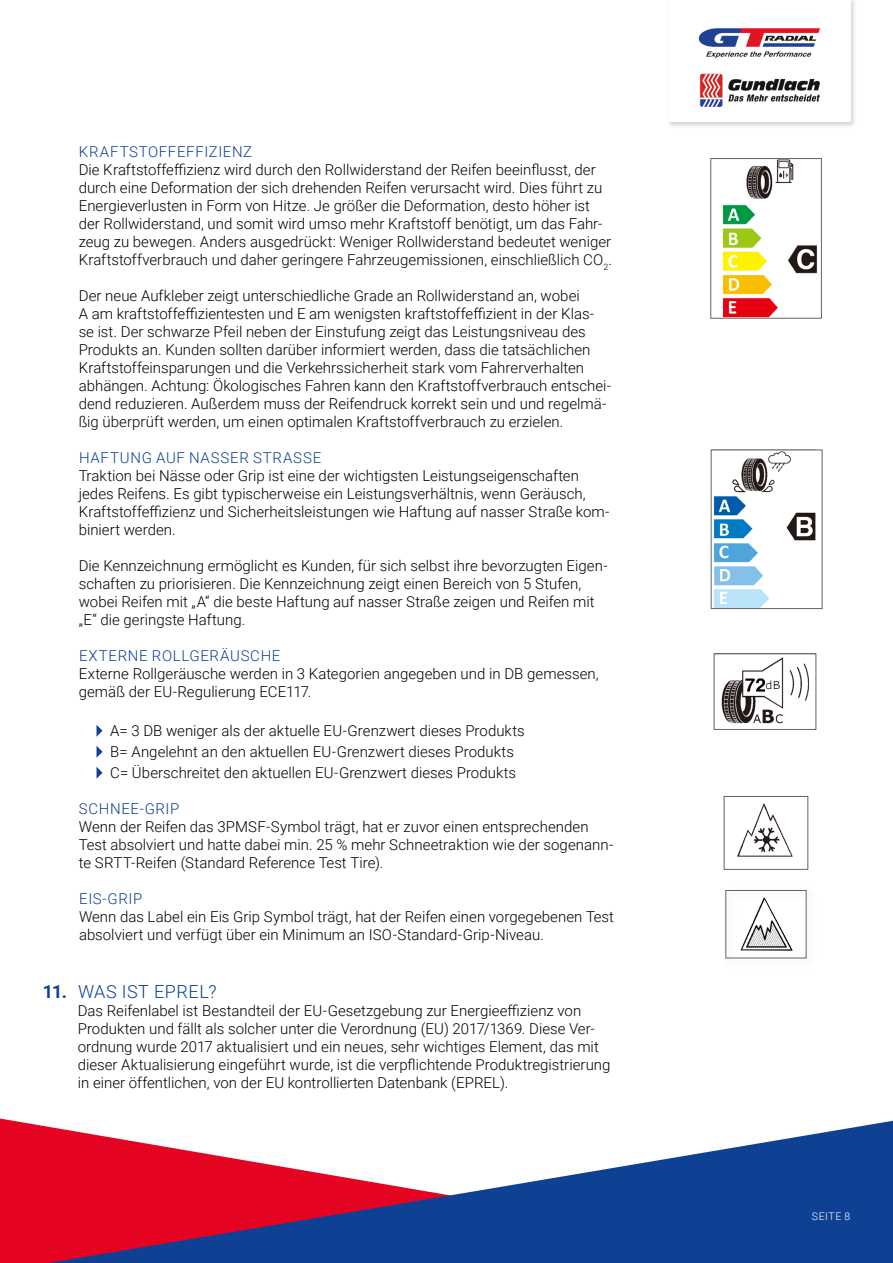
<style>
.page{position:relative;width:893px;height:1263px;background:#fff}
.page>*{position:absolute;margin:0;border:0;box-sizing:border-box;transform-origin:0 0}
.t1{font:300 18px "Roboto";letter-spacing:.03em;color:#0e4194}
.t2{font:300 15px/18px "Roboto";color:#000}
.t3{font:300 15px "Roboto";letter-spacing:.045em;color:#0e4194}
.t4{font:300 10.5px "Roboto";letter-spacing:.06em;color:#fff}
.s1{font-weight:700}
</style>
<div class="page">
<img style="left:723px;top:160px;width:94px;height:157px">
<div style="left:710px;top:158px;width:112px;height:161px;border:1px solid #646464"></div>
<img style="left:713px;top:452px;width:103px;height:155px">
<div style="left:711px;top:450px;width:111px;height:159px;border:1px solid #646464"></div>
<img style="left:721px;top:657px;width:89px;height:67px">
<div style="left:714px;top:653px;width:102px;height:77px;border:1px solid #646464"></div>
<img style="left:737px;top:803px;width:56px;height:54px">
<div style="left:724px;top:796px;width:84px;height:74px;border:1px solid #646464"></div>
<div style="left:725px;top:890px;width:81px;height:68px;border:1px solid #646464"></div>
<img style="left:740px;top:897px;width:53px;height:54px">
<div style="left:666px;top:0;width:191px;height:129px;background:#000;opacity:.2"></div>
<div style="left:668px;top:0;width:182px;height:122px;background:#fff"></div>
<img style="left:698px;top:28px;width:123px;height:31px">
<svg style="left:0;top:1119px;width:893px;height:144px"></svg>
<img style="left:699px;top:73px;width:121px;height:34px">
<svg style="left:97px;top:725px;width:6px;height:12px"></svg>
<svg style="left:97px;top:746px;width:6px;height:12px"></svg>
<svg style="left:97px;top:767px;width:6px;height:12px"></svg>
<p class="t3" style="left:79px;top:141px;width:175px">KRAFTSTOFFEFFIZIENZ</p>
<p class="t2" style="left:79px;top:160px;width:535px">Die Kraftstoffeffizienz wird durch den Rollwiderstand der Reifen beeinflusst, der durch eine Deformation der sich drehenden Reifen verursacht wird. Dies führt zu Energieverlusten in Form von Hitze. Je größer die Deformation, desto höher ist der Rollwiderstand, und somit wird umso mehr Kraftstoff benötigt, um das Fahr&shy;zeug zu bewegen. Anders ausgedrückt: Weniger Rollwiderstand bedeutet weniger Kraftstoffverbrauch und daher geringere Fahrzeugemissionen, einschließlich CO<sub>2</sub>.</p>
<p class="t2" style="left:79px;top:286px;width:534px">Der neue Aufkleber zeigt unterschiedliche Grade an Rollwiderstand an, wobei<br>A am kraftstoffeffizientesten und E am wenigsten kraftstoffeffizient in der Klas&shy;se ist. Der schwarze Pfeil neben der Einstufung zeigt das Leistungsniveau des Produkts an. Kunden sollten darüber informiert werden, dass die tatsächlichen Kraftstoffeinsparungen und die Verkehrssicherheit stark vom Fahrerverhalten abhängen. Achtung: Ökologisches Fahren kann den Kraftstoffverbrauch entschei&shy;dend reduzieren. Außerdem muss der Reifendruck korrekt sein und und regelmä&shy;ßig überprüft werden, um einen optimalen Kraftstoffverbrauch zu erzielen.</p>
<p class="t3" style="left:79px;top:447px;width:244px">HAFTUNG AUF NASSER STRASSE</p>
<p class="t2" style="left:79px;top:466px;width:532px">Traktion bei Nässe oder Grip ist eine der wichtigsten Leistungseigenschaften jedes Reifens. Es gibt typischerweise ein Leistungsverhältnis, wenn Geräusch, Kraftstoffeffizienz und Sicherheitsleistungen wie Haftung auf nasser Straße kom&shy;biniert werden.</p>
<p class="t2" style="left:79px;top:556px;width:530px">Die Kennzeichnung ermöglicht es Kunden, für sich selbst ihre bevorzugten Eigen&shy;schaften zu priorisieren. Die Kennzeichnung zeigt einen Bereich von 5 Stufen, wobei Reifen mit „A“ die beste Haftung auf nasser Straße zeigen und Reifen mit „E“ die geringste Haftung.</p>
<p class="t3" style="left:79px;top:645px;width:203px">EXTERNE ROLLGERÄUSCHE</p>
<p class="t2" style="left:79px;top:664px;width:522px">Externe Rollgeräusche werden in 3 Kategorien angegeben und in DB gemessen, gemäß der EU-Regulierung ECE117.</p>
<p class="t2" style="left:110px;top:719px;width:416px;line-height:21px">A= 3 DB weniger als der aktuelle EU-Grenzwert dieses Produkts<br>B= Angelehnt an den aktuellen EU-Grenzwert dieses Produkts<br>C= Überschreitet den aktuellen EU-Grenzwert dieses Produkts</p>
<p class="t3" style="left:79px;top:798px;width:102px">SCHNEE-GRIP</p>
<p class="t2" style="left:79px;top:817px;width:536px">Wenn der Reifen das 3PMSF-Symbol trägt, hat er zuvor einen entsprechenden<br>Test absolviert und hatte dabei min. 25 % mehr Schneetraktion wie der sogenann&shy;te SRTT-Reifen (Standard Reference Test Tire).</p>
<p class="t3" style="left:79px;top:888px;width:64px">EIS-GRIP</p>
<p class="t2" style="left:79px;top:907px;width:537px">Wenn das Label ein Eis Grip Symbol trägt, hat der Reifen einen vorgegebenen Test absolviert und verfügt über ein Minimum an ISO-Standard-Grip-Niveau.</p>
<p class="t1" style="left:43px;top:978px;width:175px"><span class="s1">11.</span> WAS IST EPREL?</p>
<p class="t2" style="left:78px;top:1001px;width:534px">Das Reifenlabel ist Bestandteil der EU-Gesetzgebung zur Energieeffizienz von Produkten und fällt als solcher unter die Verordnung (EU) 2017/1369. Diese Ver&shy;ordnung wurde 2017 aktualisiert und ein neues, sehr wichtiges Element, das mit dieser Aktualisierung eingeführt wurde, ist die verpflichtende Produktregistrierung in einer öffentlichen, von der EU kontrollierten Datenbank (EPREL).</p>
<p class="t4" style="left:812px;top:1209px;width:40px">SEITE 8</p>
</div>
